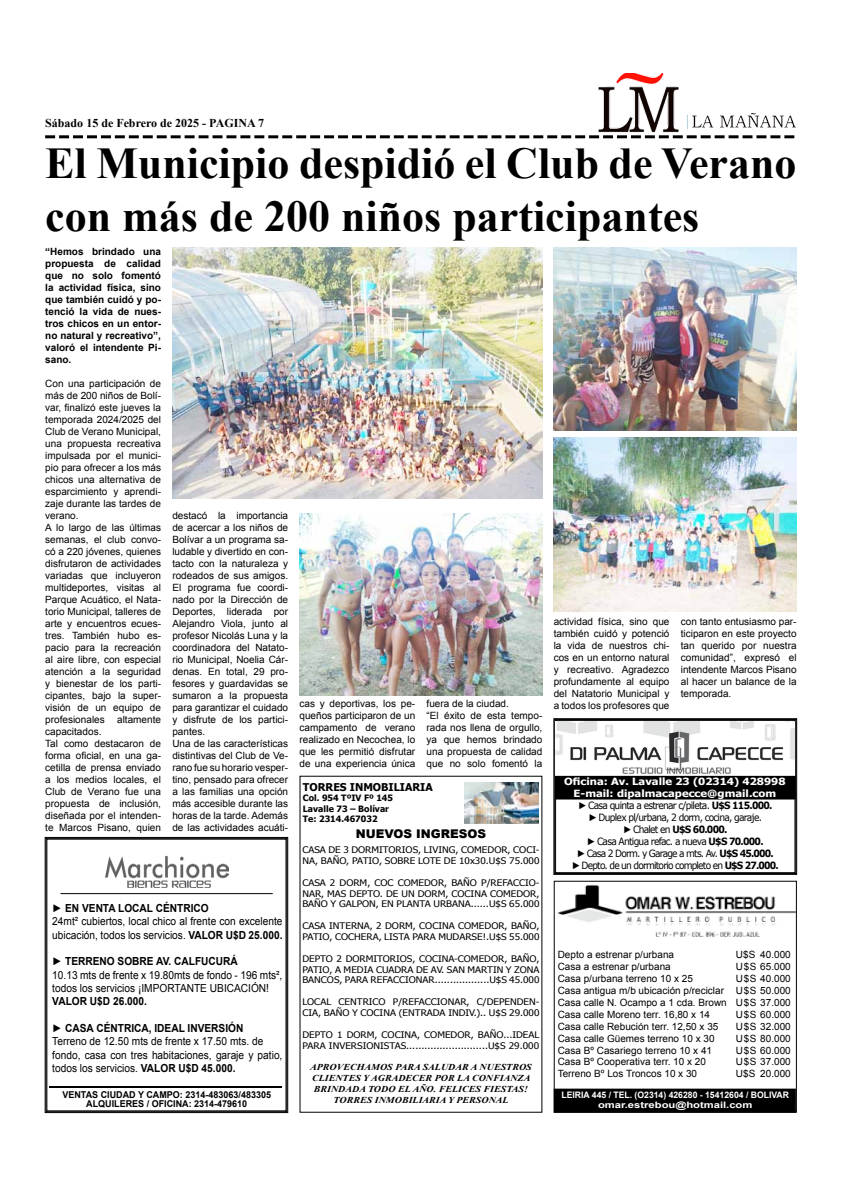
<style>
.page{position:relative;width:842px;height:1191px;background:#fff}
.page>*{position:absolute;margin:0;border:0;box-sizing:border-box;transform-origin:0 0}
.t1{font:700 44px/52.8px "Times New Roman";color:#000}
.t2{font:700 12px "Times New Roman";color:#000}
.t3{font:900 12px "Arial";color:#000}
.t4{font:11.1px/13.3px "Arial";color:#000;scale:.91 1}
.t5{font:700 11.1px "Arial";color:#000;scale:.91 1}
.t6{font:700 10.7px "Tahoma";color:#000}
.t7{font:10px/12px "Arial";color:#000}
.t8{font:10px/12px "Verdana";letter-spacing:-.08em;color:#000;text-align:center;scale:.91 1}
.t9{font:700 10px/12px "Arial";color:#000;text-align:justify}
.t10{font:700 9.9px/11.9px "Tahoma";color:#fff;text-align:center;scale:1.14 1}
.t11{font:700 9.4px/9.4px "Arial";color:#000;text-align:center;scale:.95 1}
.t12{font:9px/10.9px "Tahoma";color:#000;scale:1.11 1}
.t13{font:italic 700 9px/10.9px "Times New Roman";color:#000;text-align:center;scale:1.11 1}
.t14{font:700 8.9px/10.7px "Arial";color:#fff;text-align:center}
.t15{font:700 8.7px/10.5px "Tahoma";color:#000}
.s1{font-weight:700}
.s2{font-family:"Arial"}
</style>
<div class="page">
<svg style="left:45px;top:135px;width:749px;height:3px"></svg>
<img style="left:598px;top:73px;width:198px;height:60px">
<img style="left:464px;top:782px;width:74px;height:41px">
<img style="left:557px;top:885px;width:238px;height:52px">
<div style="left:555px;top:1089px;width:240px;height:22px;background:#000"></div>
<div style="left:554px;top:1088px;width:242px;height:24px;border:2px solid #000"></div>
<div style="left:554px;top:880px;width:243px;height:232px;border:1px solid #000"></div>
<svg style="left:45px;top:837px;width:243px;height:275px"></svg>
<img style="left:106px;top:855px;width:123px;height:24px">
<img style="left:125px;top:879px;width:86px;height:8px">
<hr style="left:60px;top:893px;width:213px;height:1px;background:#000">
<hr style="left:50px;top:1086px;width:232px;height:2px;background:#000">
<svg style="left:554px;top:718px;width:243px;height:156px"></svg>
<div style="left:554px;top:719px;width:242px;height:154px;border:1px solid #000"></div>
<div style="left:555px;top:720px;width:240px;height:152px;border:1px solid #000"></div>
<img style="left:555px;top:721px;width:239px;height:55px">
<div style="left:555px;top:776px;width:240px;height:23px;background:#000"></div>
<img style="left:172px;top:248px;width:370px;height:250px">
<img style="left:299px;top:513px;width:243px;height:183px">
<img style="left:554px;top:248px;width:242px;height:182px">
<img style="left:554px;top:438px;width:242px;height:173px">
<p class="t2" style="left:45px;top:115px;width:220px">Sábado 15 de Febrero de 2025 - PAGINA 7</p>
<h1 class="t1" style="left:45px;top:136px;width:753px">El Municipio despidió el Club de Verano con más de 200 niños participantes</h1>
<p class="t9" style="left:45px;top:246px;width:117px">“Hemos brindado una propuesta de calidad que no solo fomentó la actividad física, sino que también cuidó y po&shy;tenció la vida de nues&shy;tros chicos en un entor&shy;no natural y recreativo”, valoró el intendente Pi&shy;sano.</p>
<p class="t7" style="left:45px;top:378px;width:117px">Con una participación de más de 200 niños de Bolí&shy;var, finalizó este jueves la temporada 2024/2025 del<br>Club de Verano Municipal, una propuesta recreativa impulsada por el munici&shy;pio para ofrecer a los más chicos una alternativa de esparcimiento y aprendi&shy;zaje durante las tardes de verano.<br>A lo largo de las últimas semanas, el club convo&shy;có a 220 jóvenes, quienes disfrutaron de actividades variadas que incluyeron multideportes, visitas al<br>Parque Acuático, el Nata&shy;torio Municipal, talleres de arte y encuentros ecues&shy;tres. También hubo es&shy;pacio para la recreación al aire libre, con especial atención a la seguridad y bienestar de los parti&shy;cipantes, bajo la super&shy;visión de un equipo de profesionales altamente capacitados.<br>Tal como destacaron de forma oficial, en una ga&shy;cetilla de prensa enviado a los medios locales, el<br>Club de Verano fue una propuesta de inclusión, diseñada por el intenden&shy;te Marcos Pisano, quien</p>
<p class="t7" style="left:172px;top:509px;width:117px">destacó la importancia de acercar a los niños de<br>Bolívar a un programa sa&shy;ludable y divertido en con&shy;tacto con la naturaleza y rodeados de sus amigos.<br>El programa fue coordi&shy;nado por la Dirección de<br>Deportes, liderada por<br>Alejandro Viola, junto al profesor Nicolás Luna y la coordinadora del Natato&shy;rio Municipal, Noelia Cár&shy;denas. En total, 29 pro&shy;fesores y guardavidas se sumaron a la propuesta para garantizar el cuidado y disfrute de los partici&shy;pantes.<br>Una de las características distintivas del Club de Ve&shy;rano fue su horario vesper&shy;tino, pensado para ofrecer a las familias una opción más accesible durante las horas de la tarde. Además de las actividades acuáti-</p>
<p class="t4" style="left:52px;top:901px;width:254px">► <span class="s1">EN VENTA LOCAL CÉNTRICO<br></span>24mt² cubiertos, local chico al frente con excelente ubicación, todos los servicios. <span class="s1">VALOR U$D 25.000.</span></p>
<p class="t4" style="left:52px;top:955px;width:254px">► <span class="s1">TERRENO SOBRE AV. CALFUCURÁ<br></span>10.13 mts de frente x 19.80mts de fondo - 196 mts², todos los servicios ¡IMPORTANTE UBICACIÓN!</p>
<p class="t5" style="left:52px;top:994px;width:105px">VALOR U$D 26.000.</p>
<p class="t4" style="left:52px;top:1021px;width:254px">► <span class="s1">CASA CÉNTRICA, IDEAL INVERSIÓN<br></span>Terreno de 12.50 mts de frente x 17.50 mts. de fondo, casa con tres habitaciones, garaje y patio, todos los servicios. <span class="s1">VALOR U$D 45.000.</span></p>
<p class="t11" style="left:62px;top:1090px;width:221px">VENTAS CIUDAD Y CAMPO: 2314-483063/483305<br>ALQUILERES / OFICINA: 2314-479610</p>
<p class="t7" style="left:299px;top:698px;width:117px;text-align:justify">cas y deportivas, los pe&shy;queños participaron de un campamento de verano realizado en Necochea, lo que les permitió disfrutar de una experiencia única</p>
<p class="t7" style="left:427px;top:698px;width:117px">fuera de la ciudad.<br>“El éxito de esta tempo&shy;rada nos llena de orgullo, ya que hemos brindado una propuesta de calidad que no solo fomentó la</p>
<p class="t6" style="left:303px;top:779px;width:131px">TORRES INMOBILIARIA</p>
<p class="t15" style="left:303px;top:792px;width:92px">Col. 954 TºIV Fº 145<br>Lavalle 73 – Bolívar<br>Te: 2314.467032</p>
<p class="t3" style="left:356px;top:824px;width:132px">NUEVOS INGRESOS</p>
<p class="t12" style="left:302px;top:844px;width:215px">CASA DE 3 DORMITORIOS, LIVING, COMEDOR, COCI-<br>NA, BAÑO, PATIO, SOBRE LOTE DE 10x30.U$S 75.000</p>
<p class="t12" style="left:302px;top:876px;width:215px;text-align:justify">CASA 2 DORM, COC COMEDOR, BAÑO P/REFACCIO-NAR, MAS DEPTO. DE UN DORM, COCINA COMEDOR, BAÑO Y GALPON, EN PLANTA URBANA......U$S 65.000</p>
<p class="t12" style="left:302px;top:920px;width:215px">CASA INTERNA, 2 DORM, COCINA COMEDOR, BAÑO,<br>PATIO, COCHERA, LISTA PARA MUDARSE!.U$S 55.000</p>
<p class="t12" style="left:302px;top:952px;width:215px;text-align:justify">DEPTO 2 DORMITORIOS, COCINA-COMEDOR, BAÑO, PATIO, A MEDIA CUADRA DE AV. SAN MARTIN Y ZONA BANCOS, PARA REFACCIONAR..................U$S 45.000</p>
<p class="t12" style="left:302px;top:996px;width:215px">LOCAL CENTRICO P/REFACCIONAR, C/DEPENDEN-<br>CIA, BAÑO Y COCINA (ENTRADA INDIV.).. U$S 29.000</p>
<p class="t12" style="left:302px;top:1028px;width:215px">DEPTO 1 DORM, COCINA, COMEDOR, BAÑO...IDEAL<br>PARA INVERSIONISTAS...........................U$S 29.000</p>
<p class="t13" style="left:310px;top:1061px;width:201px">APROVECHAMOS PARA SALUDAR A NUESTROS CLIENTES Y AGRADECER POR LA CONFIANZA BRINDADA TODO EL AÑO. FELICES FIESTAS!<br>TORRES INMOBILIARIA Y PERSONAL</p>
<p class="t7" style="left:554px;top:616px;width:117px;text-align:justify">actividad física, sino que también cuidó y potenció la vida de nuestros chi&shy;cos en un entorno natural y recreativo. Agradezco profundamente al equipo del Natatorio Municipal y a todos los profesores que</p>
<p class="t7" style="left:681px;top:616px;width:117px;text-align:justify">con tanto entusiasmo par&shy;ticiparon en este proyecto tan querido por nuestra comunidad”, expresó el intendente Marcos Pisano al hacer un balance de la temporada.</p>
<p class="t10" style="left:564px;top:775px;width:196px">Oficina: Av. Lavalle 23 (02314) 428998<br>E-mail: dipalmacapecce@gmail.com</p>
<p class="t8" style="left:572px;top:799px;width:229px"><span class="s2">►</span> Casa quinta a estrenar c/pileta. <span class="s1">U$S 115.000.<br></span><span class="s2">►</span> Duplex pl/urbana, 2 dorm, cocina, garaje.<br><span class="s2">►</span> Chalet en <span class="s1">U$S 60.000.<br></span><span class="s2">►</span> Casa Antigua refac. a nueva <span class="s1">U$S 70.000.<br></span><span class="s2">►</span> Casa 2 Dorm. y Garage a mts. Av. <span class="s1">U$S 45.000. </span><span class="s2">►</span> Depto. de un dormitorio completo en <span class="s1">U$S 27.000.</span></p>
<p class="t7" style="left:736px;top:948px;width:21px">U$S</p>
<p class="t7" style="left:558px;top:948px;width:171px">Depto a estrenar p/urbana<br>Casa a estrenar p/urbana<br>Casa p/urbana terreno 10 x 25<br>Casa antigua m/b ubicación p/reciclar<br>Casa calle N. Ocampo a 1 cda. Brown<br>Casa calle Moreno terr. 16,80 x 14<br>Casa calle Rebución terr. 12,50 x 35<br>Casa calle Güemes terreno 10 x 30<br>Casa Bº Casariego terreno 10 x 41<br>Casa Bº Cooperativa terr. 10 x 20<br>Terreno Bº Los Troncos 10 x 30</p>
<p class="t7" style="left:736px;top:948px;width:56px;text-align:right">40.000<br>U$S 65.000<br>U$S 40.000<br>U$S 50.000<br>U$S 37.000<br>U$S 60.000<br>U$S 32.000<br>U$S 80.000<br>U$S 60.000<br>U$S 37.000<br>20.000</p>
<p class="t7" style="left:736px;top:1068px;width:21px">U$S</p>
<p class="t14" style="left:561px;top:1089px;width:229px">LEIRIA 445 / TEL. (O2314) 426280 - 15412604 / BOLIVAR omar.estrebou@hotmail.com</p>
</div>
